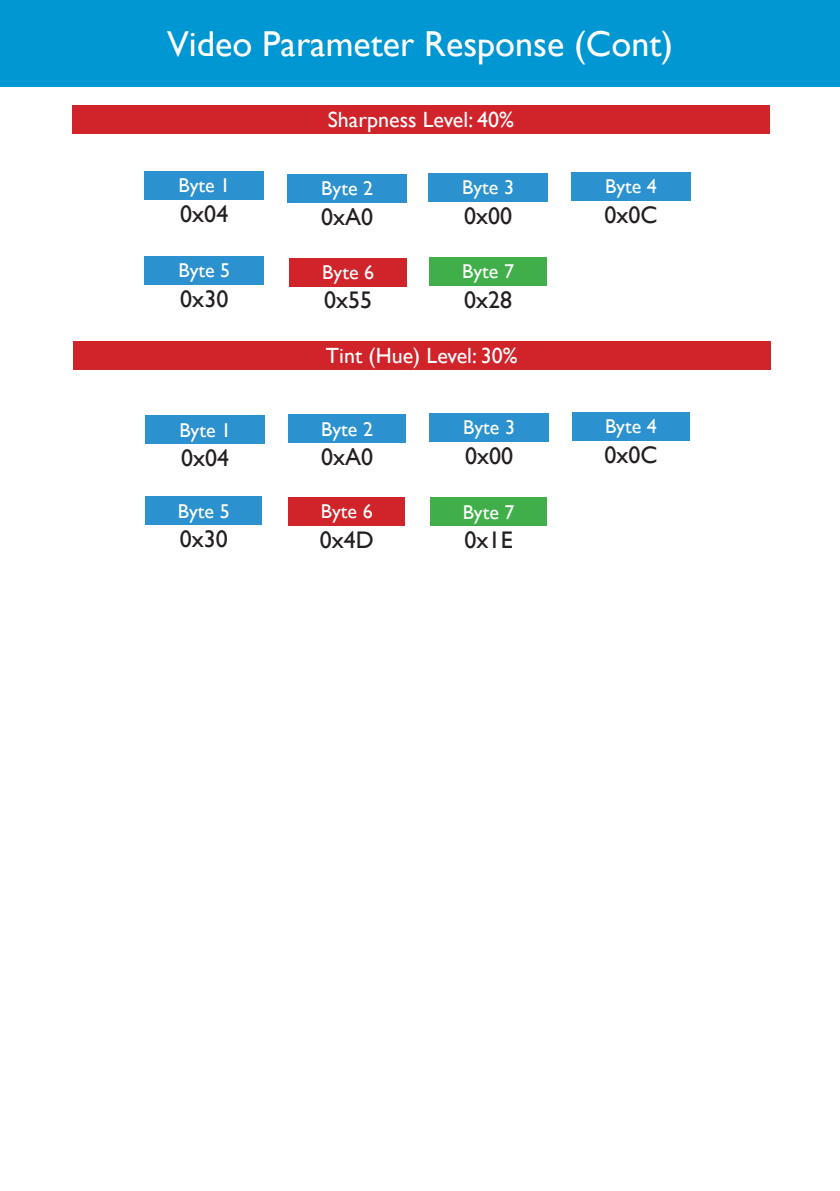
<style>
.page{position:relative;width:840px;height:1191px;background:#fff}
.page>*{position:absolute;margin:0;border:0;box-sizing:border-box;transform-origin:0 0}
.t1{font:36px "Gill Sans";color:#fff}
.t2{font:24px "Gill Sans";color:#231f20}
.t3{font:22px "Gill Sans";color:#fff}
.t4{font:20px "Gill Sans";color:#fff}
</style>
<div class="page">
<div style="left:0;top:0;width:839px;height:87px;background:#0097d2"></div>
<div style="left:287px;top:174px;width:119px;height:28px;background:#2b91cf"></div>
<div style="left:145px;top:171px;width:119px;height:28px;background:#2b91cf"></div>
<div style="left:571px;top:172px;width:119px;height:28px;background:#2b91cf"></div>
<div style="left:428px;top:173px;width:119px;height:28px;background:#2b91cf"></div>
<div style="left:289px;top:258px;width:117px;height:28px;background:#d1232a"></div>
<div style="left:145px;top:256px;width:119px;height:28px;background:#2b91cf"></div>
<div style="left:429px;top:257px;width:117px;height:28px;background:#40ae49"></div>
<div style="left:72px;top:105px;width:697px;height:29px;background:#d1232a"></div>
<div style="left:288px;top:414px;width:117px;height:29px;background:#2b91cf"></div>
<div style="left:146px;top:415px;width:119px;height:29px;background:#2b91cf"></div>
<div style="left:572px;top:412px;width:117px;height:29px;background:#2b91cf"></div>
<div style="left:429px;top:413px;width:119px;height:29px;background:#2b91cf"></div>
<div style="left:288px;top:497px;width:116px;height:29px;background:#d1232a"></div>
<div style="left:146px;top:496px;width:116px;height:29px;background:#2b91cf"></div>
<div style="left:430px;top:497px;width:116px;height:29px;background:#40ae49"></div>
<div style="left:73px;top:341px;width:697px;height:29px;background:#d1232a"></div>
<h1 class="t1" style="left:167px;top:23px;width:507px">Video Parameter Response (Cont)</h1>
<p class="t3" style="left:328px;top:107px;width:187px">Sharpness Level: 40%</p>
<p class="t4" style="left:178px;top:174px;width:53px">Byte 1</p>
<p class="t4" style="left:321px;top:177px;width:53px">Byte 2</p>
<p class="t4" style="left:462px;top:176px;width:53px">Byte 3</p>
<p class="t4" style="left:604px;top:175px;width:53px">Byte 4</p>
<p class="t2" style="left:180px;top:200px;width:49px">0x04</p>
<p class="t2" style="left:321px;top:203px;width:54px">0xA0</p>
<p class="t2" style="left:464px;top:202px;width:49px">0x00</p>
<p class="t2" style="left:604px;top:201px;width:54px">0x0C</p>
<p class="t4" style="left:178px;top:259px;width:53px">Byte 5</p>
<p class="t4" style="left:322px;top:261px;width:53px">Byte 6</p>
<p class="t2" style="left:180px;top:285px;width:49px">0x30</p>
<p class="t2" style="left:324px;top:286px;width:49px">0x55</p>
<p class="t4" style="left:462px;top:260px;width:53px">Byte 7</p>
<p class="t2" style="left:464px;top:286px;width:49px">0x28</p>
<p class="t3" style="left:326px;top:343px;width:193px">Tint (Hue) Level: 30%</p>
<p class="t4" style="left:179px;top:418px;width:53px">Byte 1</p>
<p class="t4" style="left:321px;top:417px;width:53px">Byte 2</p>
<p class="t4" style="left:463px;top:416px;width:53px">Byte 3</p>
<p class="t4" style="left:604px;top:415px;width:53px">Byte 4</p>
<p class="t2" style="left:181px;top:444px;width:49px">0x04</p>
<p class="t2" style="left:321px;top:443px;width:54px">0xA0</p>
<p class="t2" style="left:465px;top:442px;width:49px">0x00</p>
<p class="t2" style="left:604px;top:441px;width:54px">0x0C</p>
<p class="t4" style="left:178px;top:499px;width:53px">Byte 5</p>
<p class="t4" style="left:320px;top:500px;width:53px">Byte 6</p>
<p class="t2" style="left:180px;top:525px;width:49px">0x30</p>
<p class="t2" style="left:319px;top:526px;width:55px">0x4D</p>
<p class="t4" style="left:462px;top:500px;width:53px">Byte 7</p>
<p class="t2" style="left:464px;top:526px;width:49px">0x1E</p>
</div>
